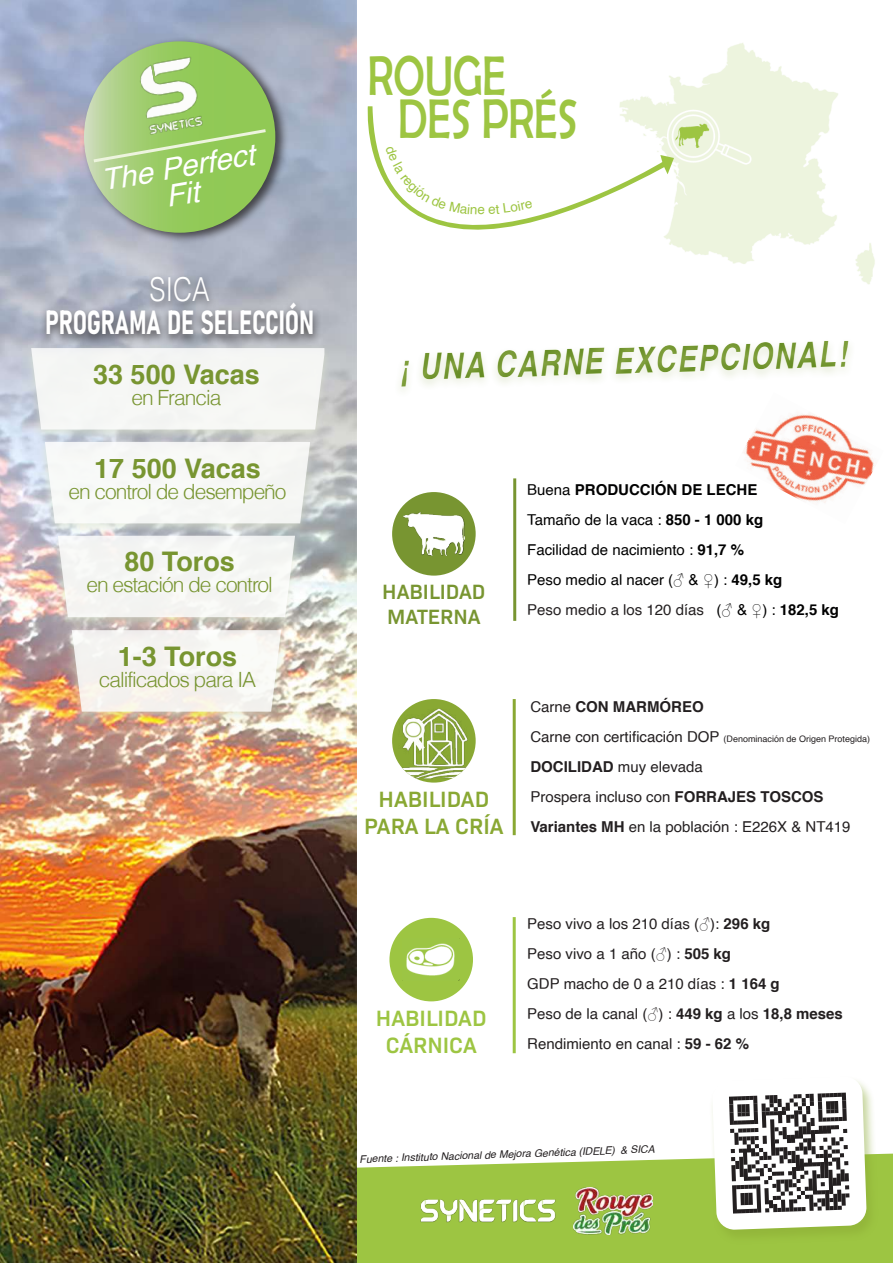
<style>
.page{position:relative;width:893px;height:1263px;background:#fff}
.page>*{position:absolute;margin:0;border:0;box-sizing:border-box;transform-origin:0 0}
.t1{font:56.1px "Berlin Sans FB";color:#9dc542;scale:.77 1}
.t2{font:italic 700 36px "Helvetica";color:#82a13f;scale:.8 1}
.t3{font:33px "Bahnschrift";letter-spacing:-.01em;color:#fff;scale:.8 1}
.t4{font:300 33px "Helvetica";color:#fff;scale:.8 1}
.t5{font:italic 30px/27px "Helvetica";color:#fff;text-align:center}
.t6{font:700 27px "Helvetica";color:#789531}
.t7{font:600 22.5px/27px "Bio Sans";color:#89a833;text-align:center}
.t8{font:600 22.5px/27px "Bio Sans";color:#9dc542;text-align:center}
.t9{font:300 21px "Helvetica";letter-spacing:-.05em;color:#789531}
.t10{font:600 21px/25.2px "Bio Sans";color:#789531}
.t11{font:15px/30px "Helvetica";color:#231f20}
.t12{font:15px/30px "Helvetica";color:#000001}
.t13{font:700 15px "Helvetica";color:#231f20}
.t14{font:13.5px "Helvetica";color:#9dc542}
.t15{font:italic 10.5px "Helvetica";color:#231f20}
.t16{font:9px "Helvetica";color:#231f20}
.s1{font-weight:700}
.s2{font-family:"Arial"}
.s3{color:#231f20}
.s4{font-weight:400}
.s5{font-size:15px}
</style>
<div class="page">
<img style="left:744px;top:414px;width:130px;height:89px">
<img style="left:619px;top:43px;width:256px;height:242px">
<svg style="left:356px;top:1153px;width:537px;height:110px;background:#a6c954"></svg>
<img style="left:0;top:0;width:356px;height:1263px">
<div style="left:81px;top:36px;width:208px;height:208px;background:#231f20;opacity:.75"></div>
<svg style="left:84px;top:41px;width:191px;height:192px;background:#9bcb69"></svg>
<img style="left:128px;top:48px;width:86px;height:79px">
<svg style="left:90px;top:127px;width:179px;height:37px;background:#a3cf73"></svg>
<div style="left:37px;top:438px;width:281px;height:98px;background:#dde3cc;opacity:.75"></div>
<div style="left:45px;top:442px;width:265px;height:81px;background:#f6f7f5"></div>
<div style="left:64px;top:626px;width:225px;height:98px;background:#dde3cc;opacity:.75"></div>
<svg style="left:72px;top:630px;width:209px;height:82px"></svg>
<div style="left:23px;top:344px;width:309px;height:98px;background:#dde3cc;opacity:.75"></div>
<div style="left:31px;top:348px;width:293px;height:81px;background:#f5f6f4"></div>
<div style="left:50px;top:532px;width:253px;height:97px;background:#dde3cc;opacity:.75"></div>
<div style="left:58px;top:536px;width:237px;height:81px;background:#f4f5f3"></div>
<svg style="left:351px;top:106px;width:323px;height:231px"></svg>
<svg style="left:385px;top:321px;width:465px;height:70px"></svg>
<div style="left:709px;top:1076px;width:169px;height:169px;background:#89a833;opacity:.49"></div>
<svg style="left:712px;top:1076px;width:155px;height:154px"></svg>
<img style="left:574px;top:1187px;width:78px;height:47px">
<img style="left:414px;top:1194px;width:147px;height:33px">
<div style="left:39px;top:273px;width:282px;height:73px;background:#231f20;opacity:.75"></div>
<hr style="left:513px;top:478px;width:3px;height:143px;background:#789531">
<hr style="left:513px;top:699px;width:3px;height:136px;background:#89a833">
<hr style="left:513px;top:917px;width:3px;height:136px;background:#9dc542">
<div style="left:392px;top:492px;width:84px;height:84px;background:#789531;border-radius:50%"></div>
<div style="left:392px;top:699px;width:84px;height:84px;background:#89a833;border-radius:50%"></div>
<img style="left:392px;top:709px;width:84px;height:71px">
<div style="left:389px;top:918px;width:84px;height:83px;background:#9dc542;border-radius:50%"></div>
<img style="left:404px;top:512px;width:61px;height:43px">
<img style="left:402px;top:938px;width:58px;height:43px">
<svg style="left:385px;top:145px;width:92px;height:69px"></svg>
<svg style="left:489px;top:201px;width:44px;height:13px"></svg>
<h3 class="t5" style="left:99px;top:168px;width:157px;rotate:-10deg">The Perfect<br>Fit</h3>
<h3 class="t4" style="left:150px;top:269px;width:77px">SICA</h3>
<h3 class="t3" style="left:45px;top:297px;width:338px">PROGRAMA DE SELECCIÓN</h3>
<h3 class="t6" style="left:93px;top:353px;width:168px">33 500 Vacas</h3>
<h3 class="t9" style="left:132px;top:385px;width:91px">en Francia</h3>
<h3 class="t6" style="left:94px;top:447px;width:168px">17 500 Vacas</h3>
<h3 class="t9" style="left:68px;top:478px;width:220px">en control de desempeño</h3>
<h3 class="t6" style="left:124px;top:540px;width:112px">80 Toros</h3>
<h3 class="t9" style="left:86px;top:571px;width:188px">en estación de control</h3>
<h3 class="t6" style="left:118px;top:634px;width:121px">1-3 Toros</h3>
<h3 class="t9" style="left:99px;top:666px;width:159px">calificados para IA</h3>
<h1 class="t1" style="left:368px;top:45px;width:181px">ROUGE</h1>
<h1 class="t1" style="left:398px;top:88px;width:235px">DES PRÉS</h1>
<p class="t14" style="left:477px;top:199px;width:9px">e</p>
<h2 class="t2" style="left:398px;top:339px;width:562px;rotate:-2deg">¡ UNA CARNE EXCEPCIONAL!</h2>
<h3 class="t10" style="left:382px;top:578px;width:105px">HABILIDAD<br>MATERNA</h3>
<p class="t12" style="left:527px;top:475px;width:313px">Buena <span class="s1">PRODUCCIÓN DE LECHE<br></span>Tamaño de la vaca : <span class="s1">850 - 1 000 kg<br></span>Facilidad de nacimiento : <span class="s1">91,7 %<br></span>Peso medio al nacer (<span class="s2">♂ &amp; ♀</span>) : <span class="s1">49,5 kg<br></span><span class="s3">Peso medio a los 120 días</span> (<span class="s2">♂ &amp; ♀</span>) : <span class="s1">182,5 kg</span></p>
<h3 class="t7" style="left:364px;top:784px;width:141px">HABILIDAD<br>PARA LA CRÍA</h3>
<p class="t13" style="left:530px;top:694px;width:175px"><span class="s4">Carne</span> CON MARMÓREO</p>
<p class="t16" style="left:530px;top:732px;width:341px"><span class="s5">Carne con certificación DOP</span> (Denominación de Origen Protegida)</p>
<p class="t11" style="left:530px;top:752px;width:322px"><span class="s1">DOCILIDAD</span> muy elevada<br>Prospera incluso con <span class="s1">FORRAJES TOSCOS<br>Variantes MH</span> en la población : E226X &amp; NT419</p>
<h3 class="t8" style="left:376px;top:1003px;width:112px">HABILIDAD<br>CÁRNICA</h3>
<p class="t11" style="left:527px;top:909px;width:317px">Peso vivo a los 210 días (<span class="s2">♂</span>): <span class="s1">296 kg<br></span>Peso vivo a 1 año (<span class="s2">♂</span>) : <span class="s1">505 kg<br></span>GDP macho de 0 a 210 días : <span class="s1">1 164 g<br></span>Peso de la canal (<span class="s2">♂</span>) : <span class="s1">449 kg</span> a los <span class="s1">18,8 meses<br></span>Rendimiento en canal : <span class="s1">59 - 62 %</span></p>
<p class="t15" style="left:359px;top:1151px;width:297px;rotate:-2deg">Fuente : Instituto Nacional de Mejora Genética (IDELE) &amp; SICA</p>
</div>
